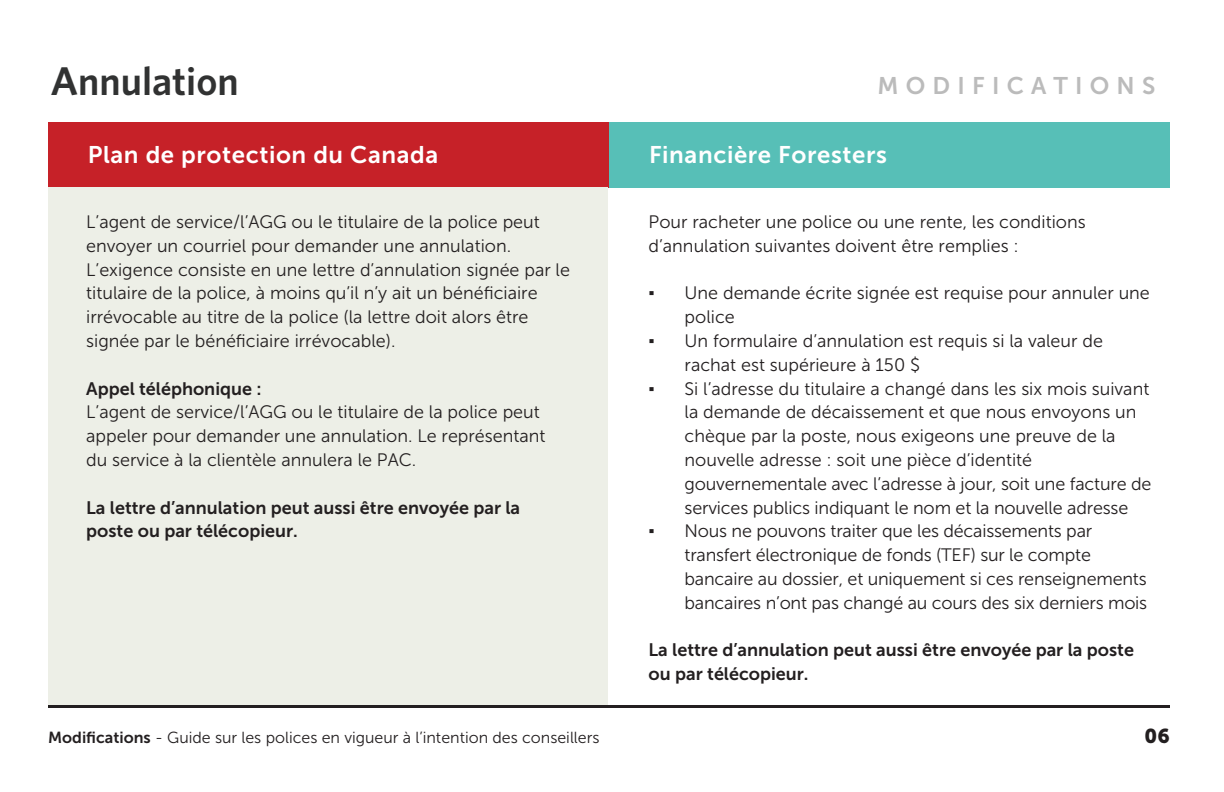
<style>
.page{position:relative;width:1224px;height:792px;background:#fff}
.page>*{position:absolute;margin:0;border:0;box-sizing:border-box;transform-origin:0 0}
.t1{font:600 40px "Whitney";color:#313232}
.t2{font:24px "Museo Sans 700";letter-spacing:.025em;color:#fff}
.t3{font:24px "Museo Sans 700";letter-spacing:.3em;color:#bbb}
.t4{font:20px "Museo Sans 900";color:#231f20}
.t5{font:18px/23.8px "Museo Sans 300";color:#231f20}
.t6{font:18px/23.8px "Museo Sans 700";color:#231f20}
.t7{font:16px "Museo Sans 300";color:#231f20}
.s1{font-family:"Times New Roman"}
.s2{font-family:"Museo Sans 700"}
</style>
<div class="page">
<div style="left:48px;top:122px;width:561px;height:65px;background:#c62128"></div>
<div style="left:609px;top:122px;width:561px;height:65px;background:#57bfb7"></div>
<div style="left:48px;top:187px;width:560px;height:519px;background:#edefe7"></div>
<hr style="left:48px;top:706px;width:1122px;height:2px;background:#231f20">
<h1 class="t1" style="left:50px;top:55px;width:190px">Annulation</h1>
<h2 class="t3" style="left:878px;top:72px;width:279px">MODIFICATIONS</h2>
<h2 class="t2" style="left:88px;top:141px;width:352px">Plan de protection du Canada</h2>
<h2 class="t2" style="left:649px;top:141px;width:239px">Financière Foresters</h2>
<p class="t5" style="left:86px;top:210px;width:485px">L’agent de service/l’AGG ou le titulaire de la police peut envoyer un courriel pour demander une annulation.<br>L’exigence consiste en une lettre d’annulation signée par le titulaire de la police, à moins qu’il n’y ait un bénéficiaire irrévocable au titre de la police (la lettre doit alors être signée par le bénéficiaire irrévocable).</p>
<p class="t6" style="left:86px;top:377px;width:177px">Appel téléphonique :</p>
<p class="t5" style="left:86px;top:400px;width:461px">L’agent de service/l’AGG ou le titulaire de la police peut appeler pour demander une annulation. Le représentant du service à la clientèle annulera le PAC.</p>
<p class="t6" style="left:86px;top:496px;width:435px">La lettre d’annulation peut aussi être envoyée par la poste ou par télécopieur.</p>
<p class="t5" style="left:649px;top:210px;width:439px">Pour racheter une police ou une rente, les conditions d’annulation suivantes doivent être remplies :</p>
<p class="t5" style="left:685px;top:281px;width:467px;text-indent:-36px"><span class="s1">▪</span> Une demande écrite signée est requise pour annuler une police</p>
<p class="t5" style="left:685px;top:329px;width:420px;text-indent:-36px"><span class="s1">▪</span> Un formulaire d’annulation est requis si la valeur de rachat est supérieure à 150 $</p>
<p class="t5" style="left:685px;top:377px;width:468px;text-indent:-36px"><span class="s1">▪</span> Si l’adresse du titulaire a changé dans les six mois suivant la demande de décaissement et que nous envoyons un chèque par la poste, nous exigeons une preuve de la nouvelle adresse : soit une pièce d’identité gouvernementale avec l’adresse à jour, soit une facture de services publics indiquant le nom et la nouvelle adresse</p>
<p class="t5" style="left:685px;top:519px;width:464px;text-indent:-36px"><span class="s1">▪</span> Nous ne pouvons traiter que les décaissements par transfert électronique de fonds (TEF) sur le compte bancaire au dossier, et uniquement si ces renseignements bancaires n’ont pas changé au cours des six derniers mois</p>
<p class="t6" style="left:649px;top:638px;width:487px">La lettre d’annulation peut aussi être envoyée par la poste ou par télécopieur.</p>
<p class="t7" style="left:48px;top:729px;width:553px"><span class="s2">Modifications</span> - Guide sur les polices en vigueur à l’intention des conseillers</p>
<p class="t4" style="left:1145px;top:725px;width:27px">06</p>
</div>
